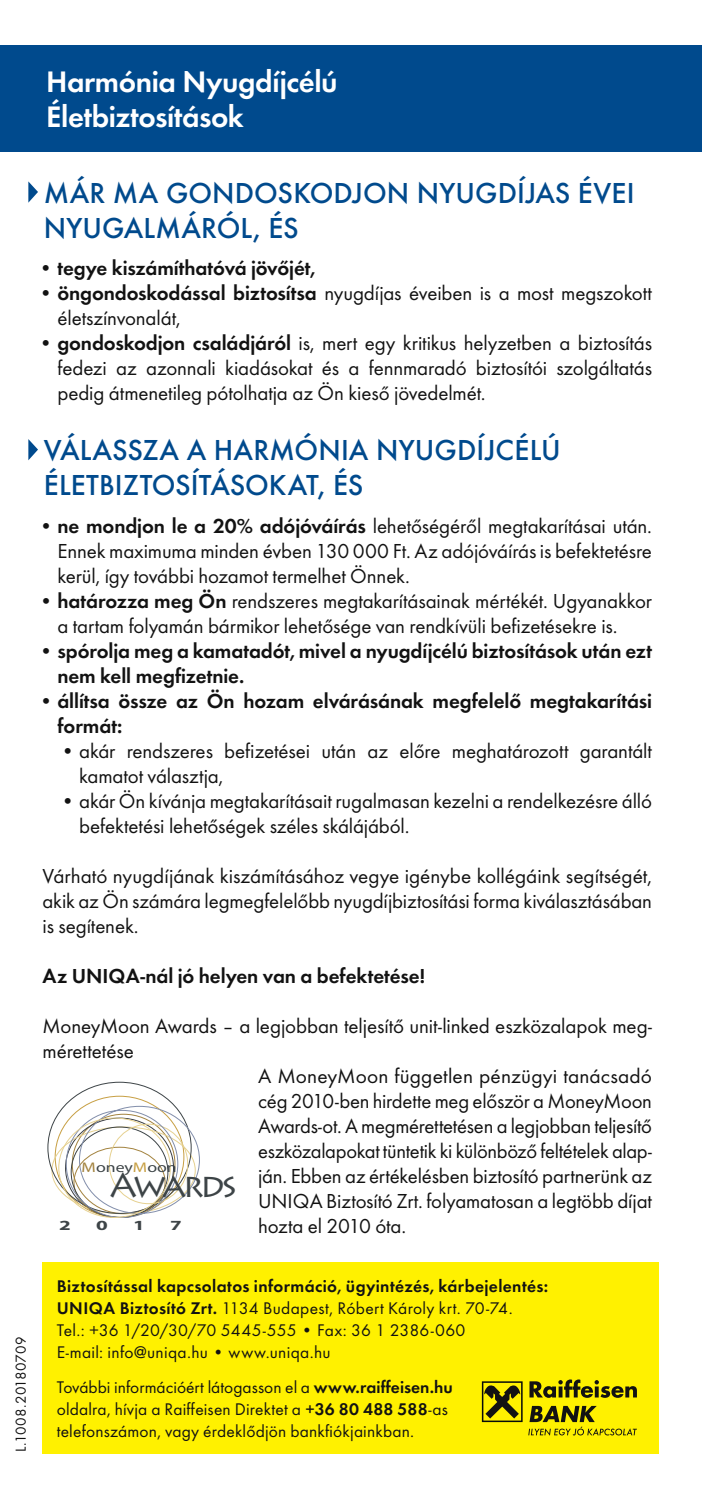
<style>
.page{position:relative;width:702px;height:1489px;background:#fff}
.page>*{position:absolute;margin:0;border:0;box-sizing:border-box;transform-origin:0 0}
.t1{font:40.25px "Futura Dem";color:#fff}
.t2{font:33.75px "Lithos Pro";letter-spacing:-.1em;color:#3d4447}
.t3{font:30.75px/35px "Futura Dem";letter-spacing:-.015em;color:#fff}
.t4{font:30px/35px "Futura Med";letter-spacing:.005em;color:#004a8d}
.t5{font:21px/25px "Futura Boo";letter-spacing:-.005em;color:#121212}
.t6{font:21px/25px "Futura Dem";letter-spacing:-.005em;color:#121212}
.t7{font:17.5px/22px "Futura Boo";letter-spacing:.01em;color:#121212}
.t8{font:17.5px "Futura Dem";letter-spacing:.02em;color:#121212}
.t9{font:15px "Futura Boo";letter-spacing:.005em;color:#121212}
.t10{font:14px "Myriad Pro";color:#3d4447;scale:1.27 1}
.t11{font:700 14px "Myriad Pro";color:#3d4447;scale:1.5 1}
.s1{font-family:"Futura Boo"}
.s2{font-family:"Futura Dem"}
.s3{color:#a3833f}
.s4{color:#c79f43}
</style>
<div class="page">
<svg style="left:28px;top:181px;width:10px;height:22px"></svg>
<svg style="left:28px;top:439px;width:10px;height:21px"></svg>
<div style="left:0;top:45px;width:702px;height:106px;background:#004a8d"></div>
<div style="left:43px;top:1261px;width:616px;height:192px;background:#fff100"></div>
<svg style="left:66px;top:1105px;width:134px;height:112px"></svg>
<svg style="left:529px;top:1379px;width:108px;height:18px"></svg>
<svg style="left:528px;top:1405px;width:109px;height:30px"></svg>
<svg style="left:482px;top:1381px;width:40px;height:40px"></svg>
<h3 class="t3" style="left:46px;top:64px;width:293px">Harmónia Nyugdíjcélú<br>Életbiztosítások</h3>
<h1 class="t1" style="left:36px;top:72px;width:216px">Hitelkártyák</h1>
<h3 class="t4" style="left:44px;top:175px;width:592px">MÁR MA GONDOSKODJON NYUGDÍJAS ÉVEI<br>NYUGALMÁRÓL, ÉS</h3>
<p class="t6" style="left:39px;top:255px;width:278px"><span class="s1">•</span> tegye kiszámíthatóvá jövőjét,</p>
<p class="t5" style="left:57px;top:280px;width:596px;text-indent:-18px">• <span class="s2">öngondoskodással biztosítsa</span> nyugdíjas éveiben is a most megszokott életszínvonalát,</p>
<p class="t5" style="left:57px;top:330px;width:596px;text-align:justify;text-indent:-18px">• <span class="s2">gondoskodjon családjáról</span> is, mert egy kritikus helyzetben a biztosítás fedezi az azonnali kiadásokat és a fennmaradó biztosítói szolgáltatás pedig átmenetileg pótolhatja az Ön kieső jövedelmét.</p>
<h3 class="t4" style="left:44px;top:432px;width:518px">VÁLASSZA A HARMÓNIA NYUGDÍJCÉLÚ<br>ÉLETBIZTOSÍTÁSOKAT, ÉS</h3>
<p class="t5" style="left:57px;top:513px;width:596px;text-align:justify;text-indent:-18px">• <span class="s2">ne mondjon le a 20% adójóváírás</span> lehetőségéről megtakarításai után.<br>Ennek maximuma minden évben 130 000 Ft. Az adójóváírás is befektetésre kerül, így további hozamot termelhet Önnek.</p>
<p class="t5" style="left:57px;top:588px;width:596px;text-indent:-18px">• <span class="s2">határozza meg Ön</span> rendszeres megtakarításainak mértékét. Ugyanakkor a tartam folyamán bármikor lehetősége van rendkívüli befizetésekre is.</p>
<p class="t6" style="left:57px;top:638px;width:596px;text-indent:-18px"><span class="s1">•</span> spórolja meg a kamatadót, mivel a nyugdíjcélú biztosítások után ezt nem kell megfizetnie.</p>
<p class="t6" style="left:57px;top:688px;width:596px;text-indent:-18px"><span class="s1">•</span> állítsa össze az Ön hozam elvárásának megfelelő megtakarítási formát:</p>
<p class="t5" style="left:79px;top:738px;width:574px;text-indent:-18px">• akár rendszeres befizetései után az előre meghatározott garantált kamatot választja,</p>
<p class="t5" style="left:79px;top:788px;width:574px;text-indent:-18px">• akár Ön kívánja megtakarításait rugalmasan kezelni a rendelkezésre álló befektetési lehetőségek széles skálájából.</p>
<p class="t5" style="left:43px;top:863px;width:611px;text-align:justify">Várható nyugdíjának kiszámításához vegye igénybe kollégáink segítségét, akik az Ön számára legmegfelelőbb nyugdíjbiztosítási forma kiválasztásában is segítenek.</p>
<p class="t6" style="left:43px;top:963px;width:384px">Az UNIQA-nál jó helyen van a befektetése!</p>
<p class="t5" style="left:43px;top:1013px;width:611px">MoneyMoon Awards – a legjobban teljesítő unit-linked eszközalapok meg-</p>
<p class="t5" style="left:43px;top:1038px;width:93px">mérettetése</p>
<p class="t5" style="left:258px;top:1063px;width:395px">A MoneyMoon független pénzügyi tanácsadó</p>
<p class="t5" style="left:258px;top:1088px;width:395px">cég 2010-ben hirdette meg először a MoneyMoon</p>
<p class="t5" style="left:258px;top:1113px;width:395px">Awards-ot. A megmérettetésen a legjobban teljesítő</p>
<p class="t5" style="left:258px;top:1138px;width:395px">eszközalapokat tüntetik ki különböző feltételek alap-</p>
<p class="t5" style="left:258px;top:1163px;width:395px">ján. Ebben az értékelésben biztosító partnerünk az</p>
<p class="t5" style="left:258px;top:1188px;width:395px">UNIQA Biztosító Zrt. folyamatosan a legtöbb díjat</p>
<p class="t5" style="left:258px;top:1213px;width:150px">hozta el 2010 óta.</p>
<p class="t10" style="left:82px;top:1158px;width:76px"><span class="s3">M</span>oney<span class="s4">M</span>oon</p>
<h2 class="t2" style="left:110px;top:1165px;width:129px">Awards</h2>
<p class="t11" style="left:59px;top:1216px;width:9px">2</p>
<p class="t11" style="left:96px;top:1216px;width:9px">0</p>
<p class="t11" style="left:133px;top:1216px;width:9px">1</p>
<p class="t11" style="left:170px;top:1216px;width:9px">7</p>
<p class="t9" style="left:12px;top:1451px;width:116px;rotate:-90deg">L.1008.20180709</p>
<p class="t8" style="left:57px;top:1275px;width:493px">Biztosítással kapcsolatos információ, ügyintézés, kárbejelentés:</p>
<p class="t7" style="left:57px;top:1296px;width:457px"><span class="s2">UNIQA Biztosító Zrt.</span> 1134 Budapest, Róbert Károly krt. 70-74.<br>Tel.: +36 1/20/30/70 5445-555 • Fax: 36 1 2386-060<br>E-mail: info@uniqa.hu • www.uniqa.hu</p>
<p class="t7" style="left:57px;top:1375px;width:397px">További információért látogasson el a <span class="s2">www.raiffeisen.hu </span>oldalra, hívja a Raiffeisen Direktet a <span class="s2">+36 80 488 588</span>-as telefonszámon, vagy érdeklődjön bankfiókjainkban.</p>
</div>
